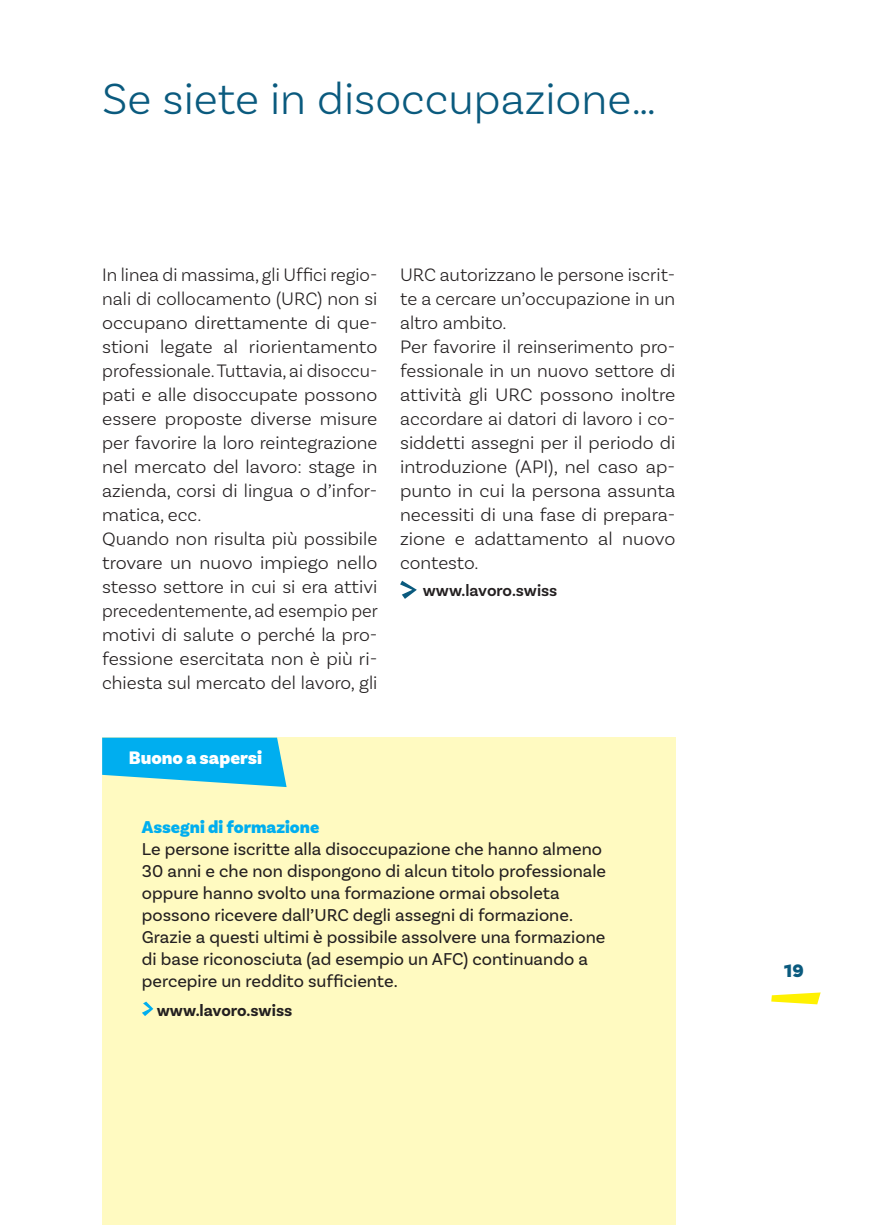
<style>
.page{position:relative;width:874px;height:1225px;background:#fff}
.page>*{position:absolute;margin:0;border:0;box-sizing:border-box;transform-origin:0 0}
.t1{font:300 46px "Basic Sans";color:#0a5a7e}
.t2{font:300 19px/24px "Basic Sans";color:#231f20}
.t3{font:900 19px "Basic Sans";color:#fff}
.t4{font:900 19px "Basic Sans";color:#0a5a7e}
.t5{font:18px/22px "Basic Sans";color:#231f20}
.t6{font:900 18px "Basic Sans";color:#00aeef}
.t7{font:700 17px "Basic Sans";color:#231f20}
.t8{font:600 17px "Basic Sans";color:#231f20}
</style>
<div class="page">
<svg style="left:771px;top:992px;width:49px;height:12px"></svg>
<div style="left:102px;top:737px;width:573px;height:488px;background:#fffac1"></div>
<svg style="left:142px;top:1001px;width:11px;height:15px"></svg>
<svg style="left:102px;top:737px;width:184px;height:50px;background:#27b9e7"></svg>
<svg style="left:400px;top:581px;width:16px;height:18px"></svg>
<h1 class="t1" style="left:102px;top:71px;width:555px">Se siete in disoccupazione…</h1>
<p class="t2" style="left:102px;top:262px;width:277px">In linea di massima, gli Uffici regio&shy;nali di collocamento (URC) non si occupano direttamente di que&shy;stioni legate al riorientamento professionale. Tuttavia, ai disoccu&shy;pati e alle disoccupate possono essere proposte diverse misure per favorire la loro reintegrazione nel mercato del lavoro: stage in azienda, corsi di lingua o d’infor&shy;matica, ecc.<br>Quando non risulta più possibile trovare un nuovo impiego nello stesso settore in cui si era attivi precedentemente, ad esempio per motivi di salute o perché la pro&shy;fessione esercitata non è più ri&shy;chiesta sul mercato del lavoro, gli</p>
<p class="t2" style="left:400px;top:262px;width:276px">URC autorizzano le persone iscrit&shy;te a cercare un’occupazione in un altro ambito.<br>Per favorire il reinserimento pro&shy;fessionale in un nuovo settore di attività gli URC possono inoltre accordare ai datori di lavoro i co&shy;siddetti assegni per il periodo di introduzione (API), nel caso ap&shy;punto in cui la persona assunta necessiti di una fase di prepara&shy;zione e adattamento al nuovo contesto.</p>
<p class="t8" style="left:422px;top:580px;width:136px">www.lavoro.swiss</p>
<p class="t3" style="left:129px;top:746px;width:135px">Buono a sapersi</p>
<p class="t6" style="left:142px;top:816px;width:179px">Assegni di formazione</p>
<p class="t5" style="left:142px;top:838px;width:465px">Le persone iscritte alla disoccupazione che hanno almeno 30 anni e che non dispongono di alcun titolo professionale oppure hanno svolto una formazione ormai obsoleta possono ricevere dall’URC degli assegni di formazione.<br>Grazie a questi ultimi è possibile assolvere una formazione di base riconosciuta (ad esempio un AFC) continuando a percepire un reddito sufficiente.</p>
<p class="t7" style="left:157px;top:1000px;width:137px">www.lavoro.swiss</p>
<p class="t4" style="left:783px;top:959px;width:21px">19</p>
</div>
